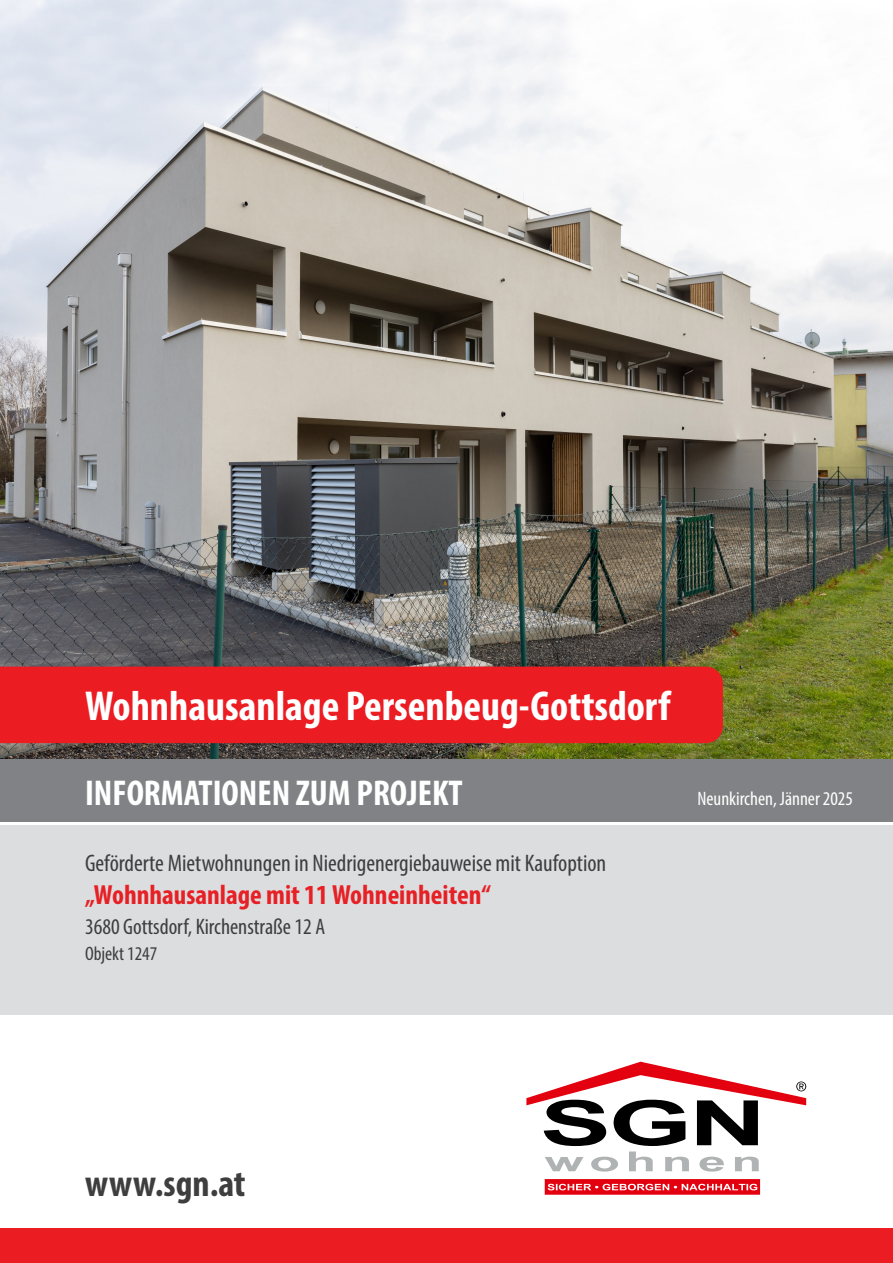
<style>
.page{position:relative;width:893px;height:1263px;background:#fff}
.page>*{position:absolute;margin:0;border:0;box-sizing:border-box;transform-origin:0 0}
.t1{font:700 condensed 42px "Myriad Pro";color:#fff}
.Fließtext{font:700 condensed 37.5px "Myriad Pro";color:#3e3e3f}
.t2{font:700 condensed 36px "Myriad Pro";color:#fff}
.t3{font:700 condensed 27.75px "Myriad Pro";color:#e72025}
.t4{font:condensed 24px "Myriad Pro";color:#3e3e3f}
.t5{font:condensed 22.5px "Myriad Pro";color:#3e3e3f}
.t6{font:condensed 19.5px "Myriad Pro";color:#fff}
.Fließtext-2{font:condensed 19.5px "Myriad Pro";color:#3e3e3f}
</style>
<div class="page">
<img style="left:0;top:0;width:893px;height:759px">
<div style="left:0;top:666px;width:723px;height:77px;background:#eb1d23"></div>
<div style="left:0;top:759px;width:893px;height:64px;background:#808285"></div>
<div style="left:1px;top:823px;width:892px;height:191px;background:#dcdddf"></div>
<hr style="left:0;top:822px;width:893px;height:3px;background:#fff">
<div style="left:0;top:1229px;width:893px;height:34px;background:#eb1d23"></div>
<svg style="left:545px;top:1179px;width:215px;height:16px;background:#e8313d"></svg>
<svg style="left:526px;top:1062px;width:280px;height:109px"></svg>
<p class="t1" style="left:85px;top:679px;width:587px">Wohnhausanlage Persenbeug-Gottsdorf</p>
<p class="t2" style="left:85px;top:771px;width:379px">INFORMATIONEN ZUM PROJEKT</p>
<p class="t6" style="left:698px;top:787px;width:157px">Neunkirchen, Jänner 2025</p>
<p class="t4" style="left:85px;top:849px;width:523px">Geförderte Mietwohnungen in Niedrigenergiebauweise mit Kaufoption</p>
<p class="t3" style="left:85px;top:877px;width:407px">„Wohnhausanlage mit 11 Wohneinheiten“</p>
<p class="t5" style="left:85px;top:913px;width:242px">3680 Gottsdorf, Kirchenstraße 12 A</p>
<p class="Fließtext-2" style="left:85px;top:941px;width:74px">Objekt 1247</p>
<p class="Fließtext" style="left:85px;top:1160px;width:162px">www.sgn.at</p>
</div>
